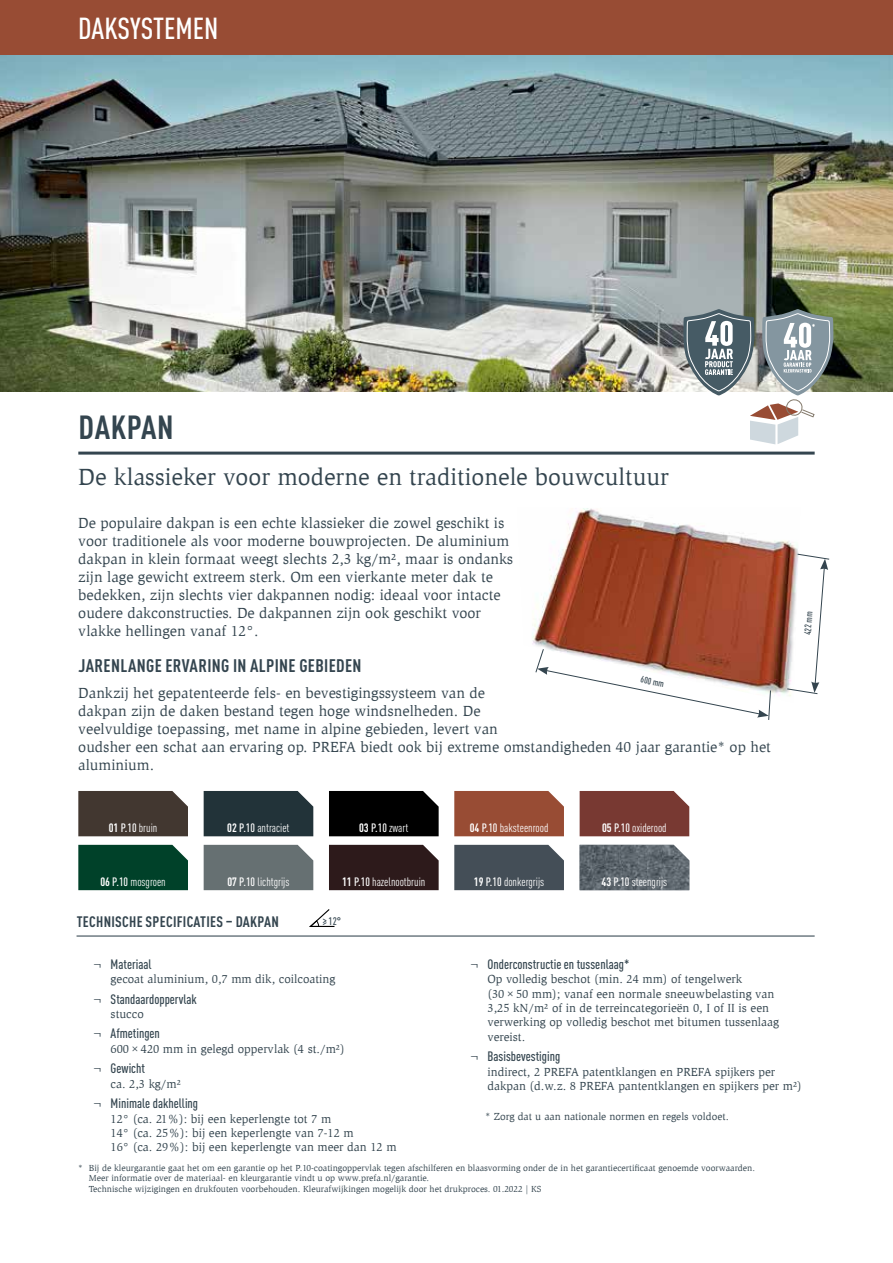
<style>
.page{position:relative;width:893px;height:1263px;background:#fff}
.page>*{position:absolute;margin:0;border:0;box-sizing:border-box;transform-origin:0 0}
.t1{font:700 condensed 33px "DIN Pro";letter-spacing:.02em;color:#34454f}
.t2{font:500 condensed 30px "DIN Pro";color:#fff}
.t3{font:24px "Slimbach Pro";color:#34454f}
.t4{font:700 condensed 18px "DIN Pro";letter-spacing:.02em;color:#34454f}
.t5{font:15px/18px "Slimbach Pro";color:#34454f}
.t6{font:700 condensed 15px "DIN Pro";letter-spacing:.02em;color:#34454f}
.t7{font:500 condensed 13.5px "DIN Pro";color:#34454f}
.t8{font:12px/14.4px "Slimbach Pro";color:#34454f}
.t9{font:condensed 12px "DIN Pro";color:#fff}
.t10{font:500 condensed 10.8px "DIN Pro";color:#34454f}
.t11{font:10.5px "Slimbach Pro";color:#34454f}
.t12{font:500 condensed 9.3px "DIN Pro";color:#34454f}
.t13{font:9px/10.5px "Slimbach Pro";color:#34454f}
.s1{font-weight:700}
.s2{font-weight:500}
.s3{font-family:"Minion Pro";font-weight:400;font-stretch:normal}
</style>
<div class="page">
<div style="left:0;top:0;width:893px;height:55px;background:#984c34"></div>
<hr style="left:78px;top:452px;width:737px;height:3px;background:#34454f">
<div style="left:78px;top:791px;width:110px;height:45px;background:#423730"></div>
<div style="left:204px;top:791px;width:109px;height:45px;background:#223339"></div>
<div style="left:329px;top:791px;width:110px;height:45px;background:#000"></div>
<div style="left:454px;top:791px;width:110px;height:45px;background:#984c34"></div>
<div style="left:580px;top:791px;width:109px;height:45px;background:#783932"></div>
<div style="left:78px;top:845px;width:110px;height:45px;background:#004129"></div>
<div style="left:204px;top:845px;width:109px;height:45px;background:#667072"></div>
<div style="left:329px;top:845px;width:110px;height:45px;background:#2d1a1b"></div>
<div style="left:454px;top:845px;width:110px;height:45px;background:#444e57"></div>
<img style="left:580px;top:845px;width:109px;height:45px">
<img style="left:532px;top:508px;width:267px;height:188px">
<svg style="left:535px;top:647px;width:236px;height:73px"></svg>
<svg style="left:787px;top:554px;width:43px;height:140px"></svg>
<img style="left:0;top:55px;width:893px;height:337px">
<svg style="left:683px;top:309px;width:150px;height:135px"></svg>
<hr style="left:77px;top:935px;width:738px;height:1px;background:#34454f">
<svg style="left:309px;top:909px;width:26px;height:18px"></svg>
<h2 class="t2" style="left:78px;top:6px;width:142px">DAKSYSTEMEN</h2>
<h1 class="t1" style="left:79px;top:402px;width:97px">DAKPAN</h1>
<h3 class="t3" style="left:78px;top:462px;width:592px">De klassieker voor moderne en traditionele bouwcultuur</h3>
<p class="t5" style="left:78px;top:514px;width:436px">De populaire dakpan is een echte klassieker die zowel geschikt is voor traditionele als voor moderne bouwprojecten. De aluminium dakpan in klein formaat weegt slechts 2,3 kg/m², maar is ondanks zijn lage gewicht extreem sterk. Om een vierkante meter dak te bedekken, zijn slechts vier dakpannen nodig: ideaal voor intacte oudere dakconstructies. De dakpannen zijn ook geschikt voor vlakke hellingen vanaf 12°.</p>
<p class="t4" style="left:79px;top:652px;width:285px">JARENLANGE ERVARING IN ALPINE GEBIEDEN</p>
<p class="t5" style="left:78px;top:684px;width:694px">Dankzij het gepatenteerde fels- en bevestigingssysteem van de<br>dakpan zijn de daken bestand tegen hoge windsnelheden. De<br>veelvuldige toepassing, met name in alpine gebieden, levert van<br>oudsher een schat aan ervaring op. PREFA biedt ook bij extreme omstandigheden 40 jaar garantie* op het aluminium.</p>
<p class="t12" style="left:642px;top:672px;width:25px;rotate:12deg">600 mm</p>
<p class="t9" style="left:109px;top:819px;width:50px"><span class="s1">01</span> <span class="s2">P.10</span> bruin</p>
<p class="t9" style="left:227px;top:819px;width:64px"><span class="s1">02</span> <span class="s2">P.10</span> antraciet</p>
<p class="t9" style="left:359px;top:819px;width:51px"><span class="s1">03</span> <span class="s2">P.10</span> zwart</p>
<p class="t9" style="left:470px;top:819px;width:80px"><span class="s1">04</span> <span class="s2">P.10</span> baksteenrood</p>
<p class="t9" style="left:602px;top:819px;width:66px"><span class="s1">05</span> <span class="s2">P.10</span> oxiderood</p>
<p class="t9" style="left:100px;top:873px;width:67px"><span class="s1">06</span> <span class="s2">P.10</span> mosgroen</p>
<p class="t9" style="left:227px;top:873px;width:64px"><span class="s1">07</span> <span class="s2">P.10</span> lichtgrijs</p>
<p class="t9" style="left:342px;top:873px;width:85px"><span class="s1">11</span> <span class="s2">P.10</span> hazelnootbruin</p>
<p class="t9" style="left:474px;top:873px;width:72px"><span class="s1">19</span> <span class="s2">P.10</span> donkergrijs</p>
<p class="t9" style="left:602px;top:873px;width:67px"><span class="s1">43</span> <span class="s2">P.10</span> steengrijs</p>
<p class="t12" style="left:800px;top:634px;width:25px;rotate:-85deg">422 mm</p>
<p class="t6" style="left:77px;top:910px;width:204px">TECHNISCHE SPECIFICATIES – DAKPAN</p>
<p class="t10" style="left:323px;top:913px;width:20px">≥12°</p>
<p class="t7" style="left:94px;top:954px;width:59px"><span class="s3">¬</span> Materiaal</p>
<p class="t8" style="left:111px;top:972px;width:226px">gecoat aluminium, 0,7 mm dik, coilcoating</p>
<p class="t7" style="left:94px;top:989px;width:105px"><span class="s3">¬</span> Standaardoppervlak</p>
<p class="t8" style="left:111px;top:1007px;width:35px">stucco</p>
<p class="t7" style="left:94px;top:1024px;width:68px"><span class="s3">¬</span> Afmetingen</p>
<p class="t8" style="left:111px;top:1041px;width:236px">600×420 mm in gelegd oppervlak (4 st./m²)</p>
<p class="t7" style="left:94px;top:1058px;width:53px"><span class="s3">¬</span> Gewicht</p>
<p class="t8" style="left:111px;top:1076px;width:72px">ca. 2,3 kg/m²</p>
<p class="t7" style="left:94px;top:1093px;width:106px"><span class="s3">¬</span> Minimale dakhelling</p>
<p class="t8" style="left:111px;top:1111px;width:287px">12° (ca. 21%): bij een keperlengte tot 7 m<br>14° (ca. 25%): bij een keperlengte van 7-12 m<br>16° (ca. 29%): bij een keperlengte van meer dan 12 m</p>
<p class="t7" style="left:470px;top:954px;width:160px"><span class="s3">¬</span> Onderconstructie en tussenlaag*</p>
<p class="t8" style="left:487px;top:972px;width:293px">Op volledig beschot (min. 24 mm) of tengelwerk (30×50 mm); vanaf een normale sneeuwbelasting van 3,25 kN/m² of in de terreincategorieën 0, I of II is een verwerking op volledig beschot met bitumen tussenlaag vereist.</p>
<p class="t7" style="left:470px;top:1046px;width:91px"><span class="s3">¬</span> Basisbevestiging</p>
<p class="t8" style="left:487px;top:1064px;width:316px">indirect, 2 PREFA patentklangen en PREFA spijkers per dakpan (d.w.z. 8 PREFA pantentklangen en spijkers per m²)</p>
<p class="t11" style="left:485px;top:1110px;width:245px">* Zorg dat u aan nationale normen en regels voldoet.</p>
<p class="t13" style="left:89px;top:1162px;width:668px;text-indent:-11px">* Bij de kleurgarantie gaat het om een garantie op het P.10-coatingoppervlak tegen afschilferen en blaasvorming onder de in het garantiecertificaat genoemde voorwaarden.<br>Meer informatie over de materiaal- en kleurgarantie vindt u op www.prefa.nl/garantie.<br>Technische wijzigingen en drukfouten voorbehouden. Kleurafwijkingen mogelijk door het drukproces. 01.2022 | KS</p>
</div>
